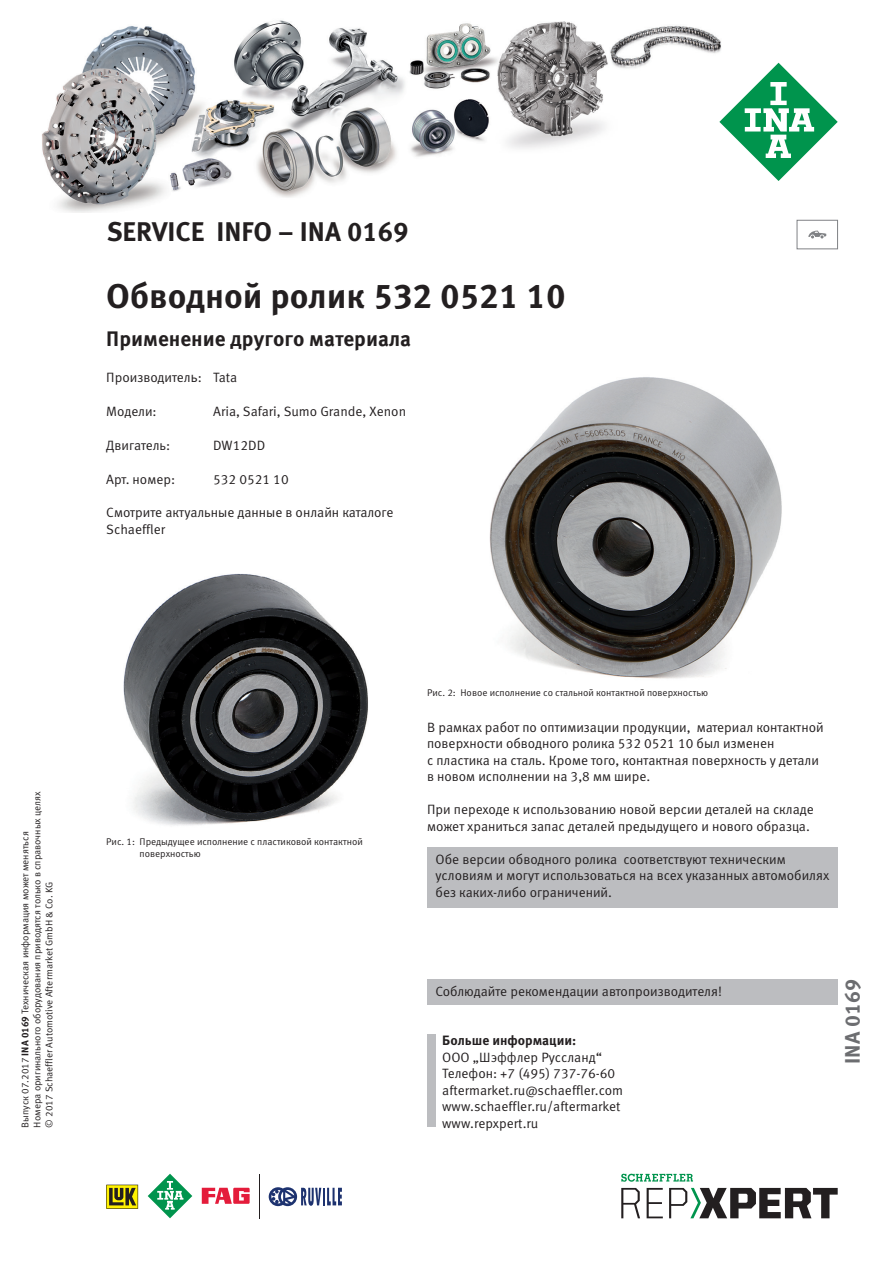
<style>
.page{position:relative;width:893px;height:1263px;background:#fff}
.page>*{position:absolute;margin:0;border:0;box-sizing:border-box;transform-origin:0 0}
.t1{font:700 34.5px "Meta Pro";color:#231f20}
.t2{font:700 27px "Meta Pro";color:#231f20}
.t3{font:700 21px "Meta Pro";color:#231f20}
.t4{font:700 21px "Meta Pro";color:#6c6d70}
.t5{font:13.5px/16.5px "Meta Pro Norm";color:#231f20}
.t6{font:700 13.5px "Meta Pro";color:#231f20}
.t7{font:9.75px/12.8px "Meta Pro Norm";color:#231f20}
.s1{font-family:"Meta Pro";font-weight:700}
</style>
<div class="page">
<div style="left:427px;top:847px;width:411px;height:61px;background:#bcbdc0"></div>
<img style="left:489px;top:377px;width:293px;height:302px">
<img style="left:123px;top:573px;width:245px;height:253px">
<div style="left:427px;top:1034px;width:9px;height:93px;background:#bcbdc0"></div>
<div style="left:427px;top:979px;width:411px;height:25px;background:#bcbdc0"></div>
<div style="left:797px;top:220px;width:41px;height:29px;border:1px solid #808285"></div>
<svg style="left:808px;top:231px;width:18px;height:7px"></svg>
<svg style="left:106px;top:1185px;width:32px;height:24px"></svg>
<svg style="left:148px;top:1174px;width:44px;height:44px"></svg>
<svg style="left:202px;top:1188px;width:48px;height:16px"></svg>
<hr style="left:259px;top:1174px;width:1px;height:44px;background:#231f20">
<svg style="left:269px;top:1187px;width:73px;height:19px"></svg>
<svg style="left:621px;top:1188px;width:19px;height:30px"></svg>
<svg style="left:647px;top:1188px;width:16px;height:30px"></svg>
<svg style="left:669px;top:1188px;width:169px;height:30px"></svg>
<svg style="left:621px;top:1174px;width:72px;height:8px"></svg>
<img style="left:42px;top:20px;width:737px;height:193px">
<svg style="left:719px;top:63px;width:119px;height:118px"></svg>
<h2 class="t2" style="left:107px;top:210px;width:303px">SERVICE INFO – INA 0169</h2>
<h1 class="t1" style="left:106px;top:269px;width:461px">Обводной ролик 532 0521 10</h1>
<h3 class="t3" style="left:106px;top:323px;width:306px">Применение другого материала</h3>
<p class="t5" style="left:106px;top:369px;width:132px">ПроизводителЬ: Tata</p>
<p class="t5" style="left:106px;top:403px;width:52px">Модели:</p>
<p class="t5" style="left:213px;top:403px;width:194px">Aria, Safari, Sumo Grande, Xenon</p>
<p class="t5" style="left:106px;top:436px;width:65px">Двигатель:</p>
<p class="t5" style="left:213px;top:436px;width:53px">DW12DD</p>
<p class="t5" style="left:106px;top:470px;width:70px">Арт. номер:</p>
<p class="t5" style="left:213px;top:470px;width:77px">532 0521 10</p>
<p class="t5" style="left:106px;top:503px;width:289px">Смотрите актуальные данные в онлайн каталоге<br>Schaeffler</p>
<p class="t7" style="left:31px;top:1127px;width:337px;line-height:12px;rotate:-90deg">Номера оригинального оборудования приводятся только в справочных целях © 2017 Schaeffler Automotive Aftermarket GmbH &amp; Co. KG</p>
<p class="t7" style="left:18px;top:1127px;width:298px;rotate:-90deg">Выпуск 07.2017 <span class="s1">INA 0169</span> Техническая информация может меняться</p>
<p class="t7" style="left:140px;top:834px;width:225px;text-indent:-33px">Рис. 1: Предыдущее исполнение с пластиковой контактной поверхностью</p>
<p class="t7" style="left:427px;top:686px;width:283px">Рис. 2: Новое исполнение со стальной контактной поверхностью</p>
<p class="t5" style="left:427px;top:718px;width:398px">В рамках работ по оптимизации продукции, материал контактной поверхности обводного ролика 532 0521 10 был изменен<br>с пластика на сталь. Кроме того, контактная поверхность у детали в новом исполнении на 3,8 мм шире.</p>
<p class="t5" style="left:427px;top:800px;width:388px">При переходе к использованию новой версии деталей на складе может храниться запас деталей предыдущего и нового образца.</p>
<p class="t5" style="left:436px;top:850px;width:395px">Обе версии обводного ролика соответствуют техническим условиям и могут использоваться на всех указанных автомобилях без каких-либо ограничений.</p>
<p class="t5" style="left:436px;top:982px;width:288px">Соблюдайте рекомендации автопроизводителя!</p>
<p class="t6" style="left:442px;top:1030px;width:136px">Больше информации:</p>
<p class="t5" style="left:442px;top:1048px;width:183px">ООО „Шэффлер Руссланд“<br>Телефон: +7 (495) 737-76-60 aftermarket.ru@schaeffler.com www.schaeffler.ru/aftermarket</p>
<p class="t5" style="left:442px;top:1114px;width:98px">www.repxpert.ru</p>
<h3 class="t4" style="left:836px;top:1064px;width:86px;rotate:-90deg">INA 0169</h3>
</div>
